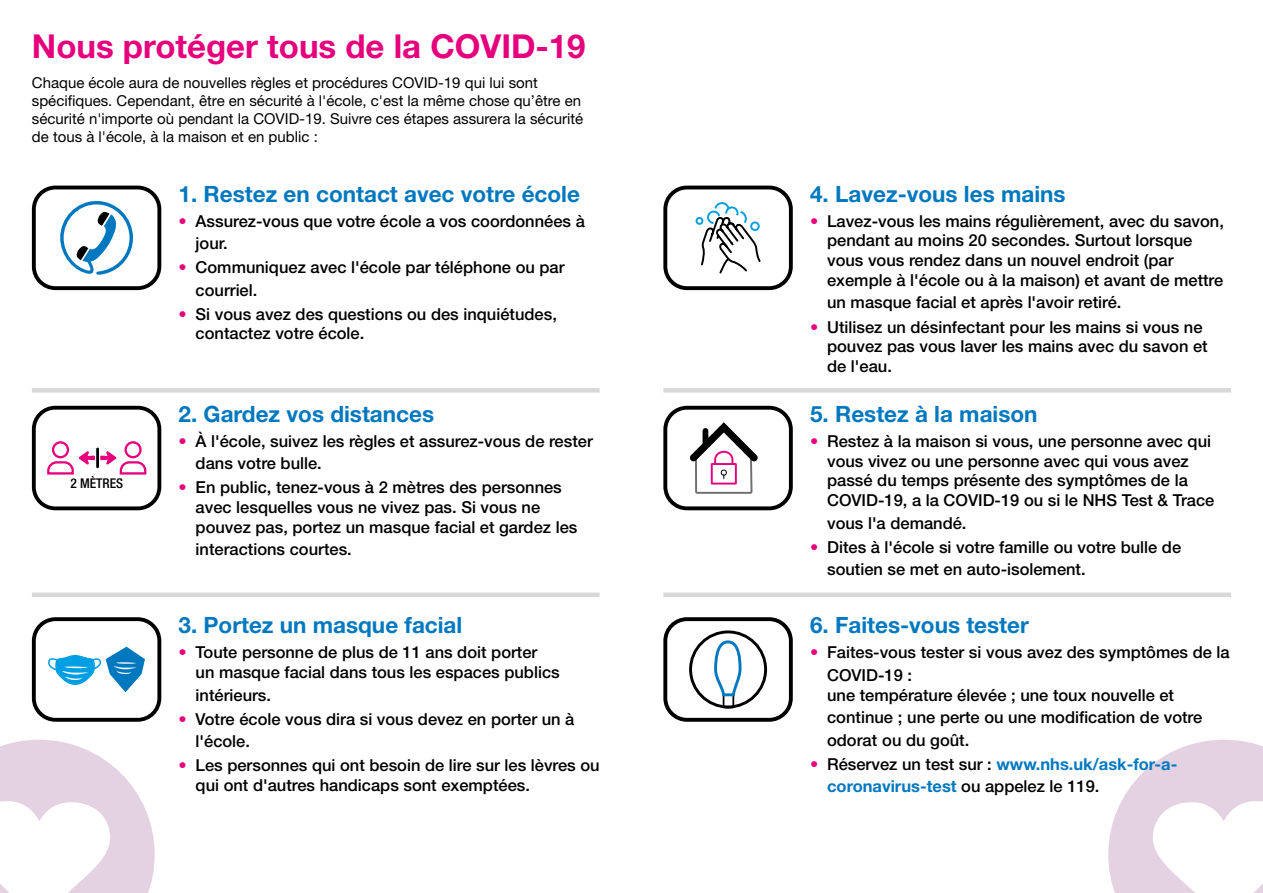
<style>
.page{position:relative;width:1263px;height:893px;background:#fff}
.page>*{position:absolute;margin:0;border:0;box-sizing:border-box;transform-origin:0 0}
.t1{font:700 33px "Helvetica Neue LT Std";color:#e6007d}
.t2{font:700 22.5px "Helvetica Neue LT Std";color:#0078bf}
.t3{font:500 16.5px/19.8px "Helvetica Neue LT Std";color:#000}
.t4{font:700 16.5px/22.5px "Helvetica Neue LT Std";color:#0078bf}
.t5{font:15px/18px "Helvetica Neue LT Std";color:#000}
.t6{font:500 condensed 13.5px "Helvetica Neue LT Std";color:#000}
.s1{color:#e6007d}
.s2{font-weight:500;color:#e6007d}
.s3{font-weight:500;color:#000}
</style>
<div class="page">
<svg style="left:0;top:740px;width:155px;height:153px"></svg>
<svg style="left:1108px;top:740px;width:155px;height:153px"></svg>
<div style="left:32px;top:388px;width:568px;height:5px;background:#d8d8d8"></div>
<hr style="left:32px;top:593px;width:568px;height:4px;background:#d8d8d8">
<div style="left:663px;top:388px;width:568px;height:5px;background:#d8d8d8"></div>
<hr style="left:663px;top:593px;width:568px;height:4px;background:#d8d8d8">
<div style="left:663px;top:186px;width:130px;height:104px;border:4px solid #000;border-radius:22px"></div>
<svg style="left:694px;top:202px;width:68px;height:89px"></svg>
<div style="left:663px;top:406px;width:130px;height:104px;border:4px solid #000;border-radius:22px"></div>
<svg style="left:690px;top:422px;width:68px;height:72px"></svg>
<div style="left:689px;top:630px;width:78px;height:78px;border:3px solid #000;border-radius:50%"></div>
<svg style="left:713px;top:640px;width:30px;height:69px"></svg>
<div style="left:663px;top:617px;width:130px;height:105px;border:4px solid #000;border-radius:22px"></div>
<div style="left:32px;top:617px;width:129px;height:105px;border:4px solid #000;border-radius:22px"></div>
<svg style="left:48px;top:647px;width:97px;height:45px"></svg>
<svg style="left:126px;top:442px;width:14px;height:15px"></svg>
<div style="left:124px;top:441px;width:18px;height:17px;border:2px solid #e6007d;border-radius:50%"></div>
<div style="left:32px;top:406px;width:129px;height:104px;border:4px solid #000;border-radius:21px"></div>
<hr style="left:96px;top:448px;width:3px;height:20px;background:#000">
<svg style="left:53px;top:442px;width:15px;height:15px"></svg>
<div style="left:52px;top:441px;width:17px;height:17px;border:2px solid #e6007d;border-radius:50%"></div>
<svg style="left:47px;top:451px;width:100px;height:24px"></svg>
<div style="left:32px;top:186px;width:129px;height:104px;border:4px solid #000;border-radius:22px"></div>
<svg style="left:60px;top:201px;width:73px;height:74px"></svg>
<h1 class="t1" style="left:32px;top:25px;width:555px">Nous protéger tous de la COVID-19</h1>
<p class="t5" style="left:32px;top:74px;width:553px">Chaque école aura de nouvelles règles et procédures COVID-19 qui lui sont spécifiques. Cependant, être en sécurité à l'école, c'est la même chose qu’être en sécurité n'importe où pendant la COVID-19. Suivre ces étapes assurera la sécurité de tous à l'école, à la maison et en public :</p>
<p class="t6" style="left:70px;top:475px;width:54px">2 MÈTRES</p>
<h2 class="t2" style="left:179px;top:180px;width:403px">1. Restez en contact avec votre école</h2>
<p class="t3" style="left:196px;top:209px;width:391px;line-height:22.5px;text-indent:-17px"><span class="s1">•</span> Assurez-vous que votre école a vos coordonnées à jour.</p>
<p class="t3" style="left:196px;top:256px;width:370px;line-height:22.5px;text-indent:-17px"><span class="s1">•</span> Communiquez avec l'école par téléphone ou par courriel.</p>
<p class="t3" style="left:196px;top:304px;width:363px;text-indent:-17px"><span class="s1">•</span> Si vous avez des questions ou des inquiétudes, contactez votre école.</p>
<h2 class="t2" style="left:179px;top:400px;width:257px">2. Gardez vos distances</h2>
<p class="t3" style="left:196px;top:429px;width:399px;line-height:22.5px;text-indent:-17px"><span class="s1">•</span> À l'école, suivez les règles et assurez-vous de rester dans votre bulle.</p>
<p class="t3" style="left:196px;top:477px;width:383px;text-indent:-17px"><span class="s1">•</span> En public, tenez-vous à 2 mètres des personnes avec lesquelles vous ne vivez pas. Si vous ne pouvez pas, portez un masque facial et gardez les</p>
<p class="t3" style="left:196px;top:539px;width:158px">interactions courtes.</p>
<h2 class="t2" style="left:179px;top:611px;width:285px">3. Portez un masque facial</h2>
<p class="t3" style="left:196px;top:642px;width:366px;text-indent:-17px"><span class="s1">•</span> Toute personne de plus de 11 ans doit porter un masque facial dans tous les espaces publics</p>
<p class="t3" style="left:196px;top:685px;width:77px">intérieurs.</p>
<p class="t3" style="left:196px;top:707px;width:380px;line-height:22.5px;text-indent:-17px"><span class="s1">•</span> Votre école vous dira si vous devez en porter un à l'école.</p>
<p class="t3" style="left:196px;top:755px;width:406px;text-indent:-17px"><span class="s1">•</span> Les personnes qui ont besoin de lire sur les lèvres ou qui ont d'autres handicaps sont exemptées.</p>
<h2 class="t2" style="left:810px;top:180px;width:257px">4. Lavez-vous les mains</h2>
<p class="t3" style="left:827px;top:211px;width:398px;text-indent:-17px"><span class="s1">•</span> Lavez-vous les mains régulièrement, avec du savon, pendant au moins 20 secondes. Surtout lorsque vous vous rendez dans un nouvel endroit (par exemple à l'école ou à la maison) et avant de mettre</p>
<p class="t3" style="left:827px;top:293px;width:296px">un masque facial et après l'avoir retiré.</p>
<p class="t3" style="left:827px;top:317px;width:382px;text-indent:-17px"><span class="s1">•</span> Utilisez un désinfectant pour les mains si vous ne pouvez pas vous laver les mains avec du savon et de l'eau.</p>
<h2 class="t2" style="left:810px;top:400px;width:229px">5. Restez à la maison</h2>
<p class="t3" style="left:827px;top:431px;width:389px;text-indent:-17px"><span class="s1">•</span> Restez à la maison si vous, une personne avec qui vous vivez ou une personne avec qui vous avez passé du temps présente des symptômes de la COVID-19, a la COVID-19 ou si le NHS Test &amp; Trace</p>
<p class="t3" style="left:827px;top:513px;width:141px">vous l'a demandé.</p>
<p class="t3" style="left:827px;top:535px;width:356px;line-height:22.5px;text-indent:-17px"><span class="s1">•</span> Dites à l'école si votre famille ou votre bulle de soutien se met en auto-isolement.</p>
<h2 class="t2" style="left:810px;top:611px;width:220px">6. Faites-vous tester</h2>
<p class="t3" style="left:827px;top:641px;width:404px;line-height:22.5px;text-indent:-17px"><span class="s1">•</span> Faites-vous tester si vous avez des symptômes de la<br>COVID-19 :</p>
<p class="t3" style="left:827px;top:683px;width:377px;line-height:22.5px">une température élevée ; une toux nouvelle et continue ; une perte ou une modification de votre odorat ou du goût.</p>
<p class="t4" style="left:827px;top:752px;width:352px;text-indent:-17px"><span class="s2">•</span> <span class="s3">Réservez un test sur :</span> www.nhs.uk/ask-for-a&shy;coronavirus-test <span class="s3">ou appelez le 119.</span></p>
</div>
